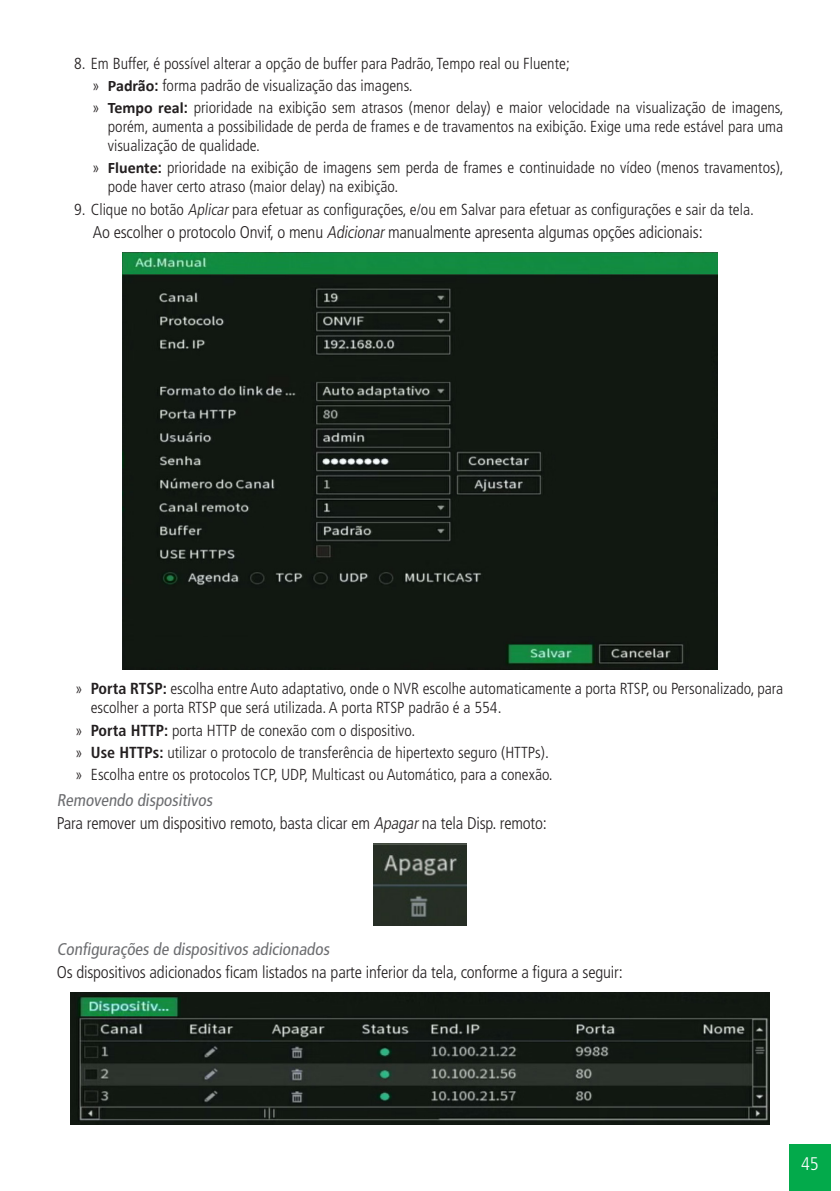
<style>
.page{position:relative;width:840px;height:1191px;background:#fff}
.page>*{position:absolute;margin:0;border:0;box-sizing:border-box;transform-origin:0 0}
.t1{font:300 condensed 18.2px "Frutiger LT Std";color:#fff}
._0__Corpo_de_texto{font:300 condensed 17px "Frutiger LT Std";letter-spacing:-.01em;color:#231f20}
._4__Titulo_4{font:condensed 17px "Frutiger LT Std";color:#6c6d70}
.t2{font:300 condensed 16px/19.2px "Frutiger LT Std";color:#231f20}
.s1{font-family:"Calibri";font-weight:700;font-stretch:normal}
.s2{font-weight:700}
.s3{font-style:italic}
</style>
<div class="page">
<div style="left:788px;top:1144px;width:42px;height:47px;background:#03aa4b"></div>
<img style="left:123px;top:252px;width:593px;height:417px">
<img style="left:373px;top:843px;width:93px;height:82px">
<img style="left:71px;top:992px;width:698px;height:132px">
<p class="t2" style="left:74px;top:54px;width:497px">8. Em Buffer, é possível alterar a opção de buffer para Padrão, Tempo real ou Fluente;</p>
<p class="t2" style="left:92px;top:76px;width:321px">» <span class="s1">Padrão</span><span class="s2">:</span> forma padrão de visualização das imagens.</p>
<p class="t2" style="left:108px;top:98px;width:677px;text-align:justify;text-indent:-16px">» <span class="s1">Tempo real</span><span class="s2">:</span> prioridade na exibição sem atrasos (menor delay) e maior velocidade na visualização de imagens, porém, aumenta a possibilidade de perda de frames e de travamentos na exibição. Exige uma rede estável para uma visualização de qualidade.</p>
<p class="t2" style="left:108px;top:158px;width:677px;text-indent:-16px">» <span class="s1">Fluente</span><span class="s2">:</span> prioridade na exibição de imagens sem perda de frames e continuidade no vídeo (menos travamentos), pode haver certo atraso (maior delay) na exibição.</p>
<p class="t2" style="left:74px;top:200px;width:681px">9. Clique no botão <span class="s3">Aplicar</span>para efetuar as configurações, e/ou em Salvar para efetuar as configurações e sair da tela.</p>
<p class="_0__Corpo_de_texto" style="left:93px;top:222px;width:611px">Ao escolher o protocolo Onvif, o menu <span class="s3">Adicionar</span>manualmente apresenta algumas opções adicionais:</p>
<p class="t2" style="left:91px;top:679px;width:693px;text-indent:-16px">» <span class="s2">Porta RTSP:</span> escolha entre Auto adaptativo, onde o NVR escolhe automaticamente a porta RTSP, ou Personalizado, para escolher a porta RTSP que será utilizada. A porta RTSP padrão é a 554.</p>
<p class="t2" style="left:75px;top:720px;width:341px">» <span class="s2">Porta HTTP:</span> porta HTTP de conexão com o dispositivo.</p>
<p class="t2" style="left:75px;top:742px;width:475px">» <span class="s2">Use HTTPs:</span> utilizar o protocolo de transferência de hipertexto seguro (HTTPs).</p>
<p class="t2" style="left:75px;top:764px;width:479px">» Escolha entre os protocolos TCP, UDP, Multicast ou Automático, para a conexão.</p>
<p class="_4__Titulo_4" style="left:57px;top:790px;width:160px">Removendo dispositivos</p>
<p class="_0__Corpo_de_texto" style="left:57px;top:813px;width:491px">Para remover um dispositivo remoto, basta clicar em <span class="s3">Apagar</span>na tela Disp. remoto:</p>
<p class="_4__Titulo_4" style="left:57px;top:938px;width:277px">Configurações de dispositivos adicionados</p>
<p class="_0__Corpo_de_texto" style="left:57px;top:962px;width:567px">Os dispositivos adicionados ficam listados na parte inferior da tela, conforme a figura a seguir:</p>
<p class="t1" style="left:800px;top:1153px;width:19px">45</p>
</div>
